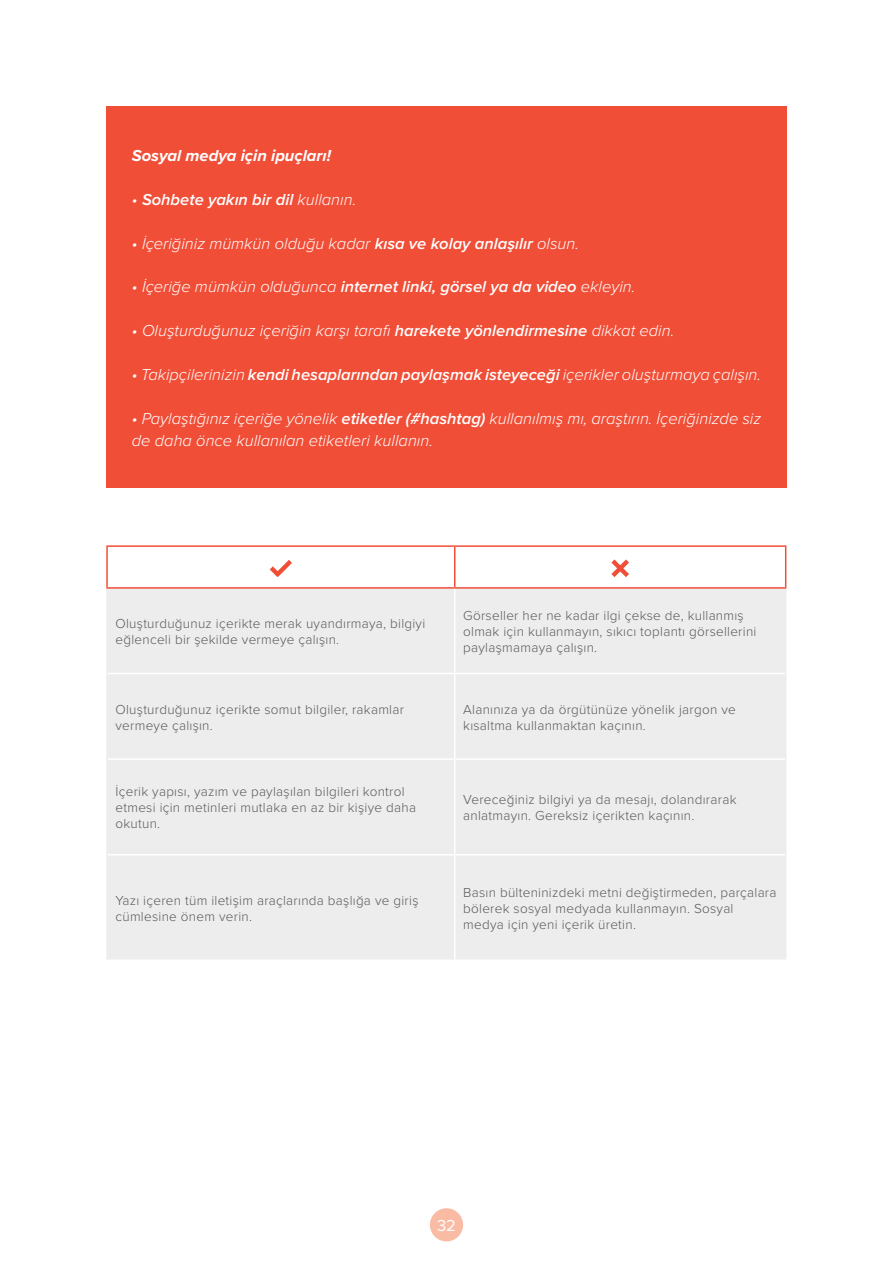
<style>
.page{position:relative;width:893px;height:1263px;background:#fff}
.page>*{position:absolute;margin:0;border:0;box-sizing:border-box;transform-origin:0 0}
.t1{font:italic 300 16.5px/22.5px "Proxima Nova";color:#fff}
.t2{font:italic 600 16.5px "Proxima Nova";color:#fff}
.t3{font:italic 700 16.5px "Proxima Nova";color:#fff}
.t4{font:16.5px "Proxima Nova";color:#fff}
.t5{font:300 13.5px/16.2px "Proxima Nova";letter-spacing:.02em;color:#58595b}
.s1{font-weight:300}
.s2{font-weight:600}
</style>
<div class="page">
<div style="left:106px;top:106px;width:681px;height:382px;background:#f04e37"></div>
<div style="left:108px;top:589px;width:677px;height:370px;background:#ededee"></div>
<hr style="left:106px;top:589px;width:2px;height:84px;background:#ededee">
<hr style="left:785px;top:589px;width:1px;height:84px;background:#ededee">
<hr style="left:106px;top:673px;width:2px;height:86px;background:#ededee">
<hr style="left:785px;top:673px;width:1px;height:86px;background:#ededee">
<hr style="left:106px;top:759px;width:2px;height:96px;background:#ededee">
<hr style="left:785px;top:759px;width:1px;height:96px;background:#ededee">
<hr style="left:106px;top:855px;width:2px;height:104px;background:#ededee">
<hr style="left:785px;top:855px;width:1px;height:104px;background:#ededee">
<hr style="left:454px;top:589px;width:1px;height:84px;background:#fff">
<hr style="left:108px;top:673px;width:347px;height:1px;background:#fff">
<hr style="left:455px;top:673px;width:330px;height:1px;background:#fff">
<hr style="left:454px;top:674px;width:1px;height:84px;background:#fff">
<hr style="left:108px;top:758px;width:347px;height:2px;background:#fff">
<hr style="left:455px;top:758px;width:330px;height:2px;background:#fff">
<hr style="left:454px;top:760px;width:1px;height:94px;background:#fff">
<hr style="left:108px;top:854px;width:347px;height:1px;background:#fff">
<hr style="left:455px;top:854px;width:330px;height:1px;background:#fff">
<hr style="left:454px;top:855px;width:1px;height:104px;background:#fff">
<hr style="left:106px;top:545px;width:349px;height:2px;background:#f04e37">
<hr style="left:106px;top:547px;width:2px;height:40px;background:#f04e37">
<hr style="left:455px;top:545px;width:331px;height:2px;background:#f04e37">
<hr style="left:106px;top:587px;width:349px;height:2px;background:#f04e37">
<hr style="left:455px;top:587px;width:331px;height:2px;background:#f04e37">
<div style="left:430px;top:1208px;width:33px;height:33px;background:#fabba4;border-radius:50%"></div>
<svg style="left:107px;top:546px;width:679px;height:42px"></svg>
<p class="t3" style="left:132px;top:143px;width:201px">Sosyal medya için ipuçları!</p>
<p class="t2" style="left:132px;top:190px;width:226px"><span class="s1">•</span> Sohbete yakın bir dil <span class="s1">kullanın.</span></p>
<p class="t1" style="left:132px;top:232px;width:449px">• İçeriğiniz mümkün olduğu kadar <span class="s2">kısa ve kolay anlaşılır</span> olsun.</p>
<p class="t1" style="left:132px;top:276px;width:505px">• İçeriğe mümkün olduğunca <span class="s2">internet linki, görsel ya da video</span> ekleyin.</p>
<p class="t1" style="left:132px;top:320px;width:544px">• Oluşturduğunuz içeriğin karşı tarafı <span class="s2">harekete yönlendirmesine</span> dikkat edin.</p>
<p class="t1" style="left:132px;top:363px;width:631px">• Takipçilerinizin <span class="s2">kendi hesaplarından paylaşmak isteyeceği</span> içerikler oluşturmaya çalışın.</p>
<p class="t1" style="left:132px;top:407px;width:631px">• Paylaştığınız içeriğe yönelik <span class="s2">etiketler (#hashtag)</span> kullanılmış mı, araştırın. İçeriğinizde siz de daha önce kullanılan etiketleri kullanın.</p>
<p class="t5" style="left:116px;top:615px;width:311px">Oluşturduğunuz içerikte merak uyandırmaya, bilgiyi eğlenceli bir şekilde vermeye çalışın.</p>
<p class="t5" style="left:463px;top:606px;width:295px">Görseller her ne kadar ilgi çekse de, kullanmış olmak için kullanmayın, sıkıcı toplantı görsellerini paylaşmamaya çalışın.</p>
<p class="t5" style="left:116px;top:700px;width:290px">Oluşturduğunuz içerikte somut bilgiler, rakamlar vermeye çalışın.</p>
<p class="t5" style="left:463px;top:700px;width:274px">Alanınıza ya da örgütünüze yönelik jargon ve kısaltma kullanmaktan kaçının.</p>
<p class="t5" style="left:116px;top:783px;width:302px">İçerik yapısı, yazım ve paylaşılan bilgileri kontrol etmesi için metinleri mutlaka en az bir kişiye daha okutun.</p>
<p class="t5" style="left:463px;top:791px;width:275px">Vereceğiniz bilgiyi ya da mesajı, dolandırarak anlatmayın. Gereksiz içerikten kaçının.</p>
<p class="t5" style="left:116px;top:891px;width:304px">Yazı içeren tüm iletişim araçlarında başlığa ve giriş cümlesine önem verin.</p>
<p class="t5" style="left:463px;top:883px;width:315px">Basın bülteninizdeki metni değiştirmeden, parçalara bölerek sosyal medyada kullanmayın. Sosyal medya için yeni içerik üretin.</p>
<p class="t4" style="left:437px;top:1213px;width:20px">32</p>
</div>
